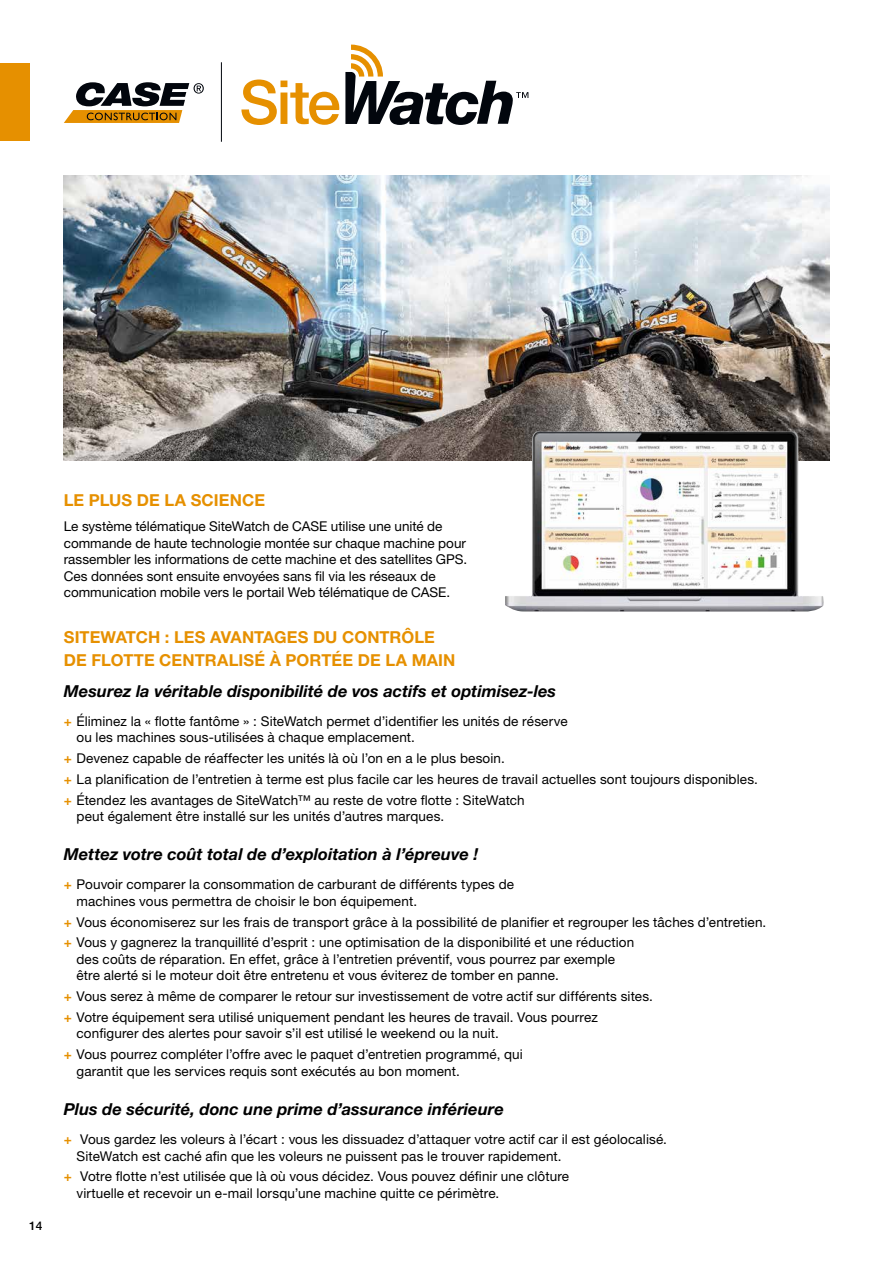
<style>
.page{position:relative;width:893px;height:1263px;background:#fff}
.page>*{position:absolute;margin:0;border:0;box-sizing:border-box;transform-origin:0 0}
.t1{font:italic 700 16.5px "Helvetica Neue LT Pro";color:#000}
.t2{font:700 16.5px/22.5px "Helvetica Neue LT Pro";letter-spacing:.005em;color:#e69000}
.t3{font:13.5px/16.5px "Helvetica Neue LT Pro";letter-spacing:.01em;color:#000}
.t4{font:500 12px "Helvetica Neue LT Pro";color:#000}
.s1{font-weight:700;color:#e69000}
</style>
<div class="page">
<hr style="left:221px;top:62px;width:1px;height:80px;background:#02060d">
<svg style="left:64px;top:82px;width:140px;height:41px"></svg>
<svg style="left:241px;top:45px;width:287px;height:80px"></svg>
<div style="left:0;top:64px;width:30px;height:77px;background:#e69000"></div>
<img style="left:64px;top:175px;width:765px;height:286px">
<img style="left:505px;top:431px;width:319px;height:181px">
<p class="t4" style="left:29px;top:1218px;width:15px">14</p>
<p class="t2" style="left:64px;top:489px;width:203px">LE PLUS DE LA SCIENCE</p>
<p class="t3" style="left:64px;top:518px;width:405px">Le système télématique SiteWatch de CASE utilise une unité de commande de haute technologie montée sur chaque machine pour rassembler les informations de cette machine et des satellites GPS.<br>Ces données sont ensuite envoyées sans fil via les réseaux de communication mobile vers le portail Web télématique de CASE.</p>
<p class="t2" style="left:64px;top:626px;width:393px">SITEWATCH : LES AVANTAGES DU CONTRÔLE<br>DE FLOTTE CENTRALISÉ À PORTÉE DE LA MAIN</p>
<p class="t1" style="left:64px;top:681px;width:494px">Mesurez la véritable disponibilité de vos actifs et optimisez-les</p>
<p class="t3" style="left:77px;top:713px;width:493px;text-indent:-13px"><span class="s1">+</span> Éliminez la « flotte fantôme » : SiteWatch permet d’identifier les unités de réserve ou les machines sous-utilisées à chaque emplacement.</p>
<p class="t3" style="left:64px;top:748px;width:696px;line-height:20.7px"><span class="s1">+</span> Devenez capable de réaffecter les unités là où l’on en a le plus besoin.<br><span class="s1">+</span> La planification de l’entretien à terme est plus facile car les heures de travail actuelles sont toujours disponibles. <span class="s1">+</span> Étendez les avantages de SiteWatch™ au reste de votre flotte : SiteWatch</p>
<p class="t3" style="left:77px;top:808px;width:369px">peut également être installé sur les unités d’autres marques.</p>
<p class="t1" style="left:64px;top:844px;width:416px">Mettez votre coût total de d’exploitation à l’épreuve !</p>
<p class="t3" style="left:77px;top:876px;width:439px;text-indent:-13px"><span class="s1">+</span> Pouvoir comparer la consommation de carburant de différents types de machines vous permettra de choisir le bon équipement.</p>
<p class="t3" style="left:64px;top:911px;width:704px;line-height:20.7px"><span class="s1">+</span> Vous économiserez sur les frais de transport grâce à la possibilité de planifier et regrouper les tâches d’entretien. <span class="s1">+</span> Vous y gagnerez la tranquillité d’esprit : une optimisation de la disponibilité et une réduction</p>
<p class="t3" style="left:77px;top:951px;width:540px">des coûts de réparation. En effet, grâce à l’entretien préventif, vous pourrez par exemple être alerté si le moteur doit être entretenu et vous éviterez de tomber en panne.</p>
<p class="t3" style="left:64px;top:986px;width:591px;line-height:20.7px"><span class="s1">+</span> Vous serez à même de comparer le retour sur investissement de votre actif sur différents sites. <span class="s1">+</span> Votre équipement sera utilisé uniquement pendant les heures de travail. Vous pourrez</p>
<p class="t3" style="left:64px;top:1023px;width:461px;line-height:20.7px;text-indent:13px">configurer des alertes pour savoir s’il est utilisé le weekend ou la nuit.<br><span class="s1">+</span> Vous pourrez compléter l’offre avec le paquet d’entretien programmé, qui</p>
<p class="t3" style="left:77px;top:1062px;width:385px">garantit que les services requis sont exécutés au bon moment.</p>
<p class="t1" style="left:64px;top:1099px;width:442px">Plus de sécurité, donc une prime d’assurance inférieure</p>
<p class="t3" style="left:77px;top:1131px;width:592px;text-indent:-13px"><span class="s1">+</span> Vous gardez les voleurs à l’écart : vous les dissuadez d’attaquer votre actif car il est géolocalisé.<br>SiteWatch est caché afin que les voleurs ne puissent pas le trouver rapidement.</p>
<p class="t3" style="left:77px;top:1168px;width:494px;text-indent:-13px"><span class="s1">+</span> Votre flotte n’est utilisée que là où vous décidez. Vous pouvez définir une clôture virtuelle et recevoir un e-mail lorsqu’une machine quitte ce périmètre.</p>
</div>
